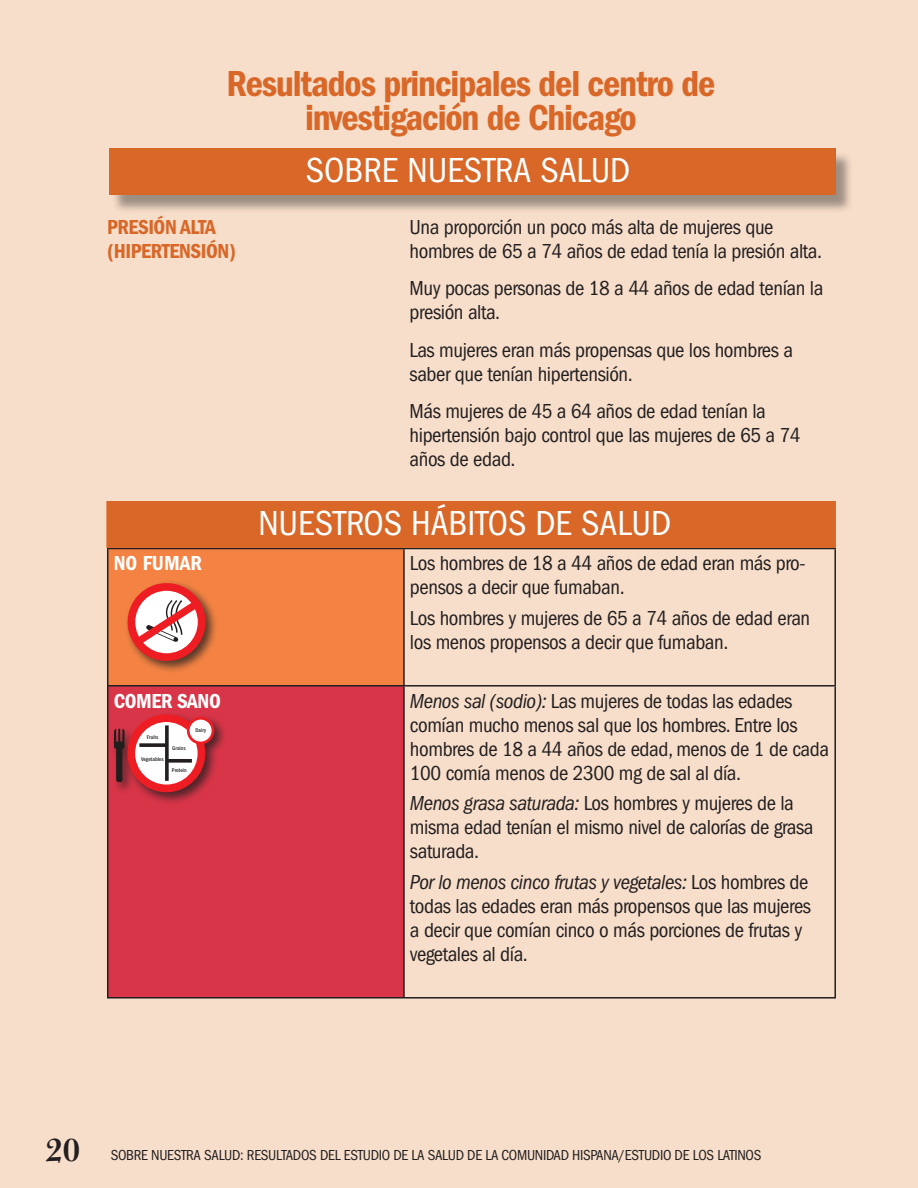
<style>
.page{position:relative;width:918px;height:1188px;background:#f7deca}
.page>*{position:absolute;margin:0;border:0;box-sizing:border-box;transform-origin:0 0}
.t1{font:600 condensed 37.5px/34.5px "Franklin Gothic";letter-spacing:-.03em;color:#d86728;text-align:center}
.t2{font:condensed 36px "Franklin Gothic";color:#fff}
.t3{font:600 36px "Bulmer";color:#231f20}
.About_Text{font:condensed 21px/24px "Franklin Gothic";letter-spacing:-.02em;color:#231f20}
.t4{font:600 condensed 21px/24px "Franklin Gothic";letter-spacing:-.02em;color:#d86728}
.t5{font:600 condensed 21px "Franklin Gothic";letter-spacing:-.02em;color:#fff}
.t6{font:condensed 15px "Franklin Gothic";letter-spacing:-.02em;color:#231f20}
.t7{font:500 condensed 5.7px "Franklin Gothic";color:#231f20}
.s1{font-style:italic}
</style>
<div class="page">
<div style="left:108px;top:549px;width:296px;height:137px;background:#f48343"></div>
<div style="left:108px;top:686px;width:296px;height:312px;background:#d83548"></div>
<hr style="left:107px;top:548px;width:297px;height:1px;background:#231f20">
<hr style="left:107px;top:549px;width:1px;height:136px;background:#231f20">
<hr style="left:404px;top:548px;width:432px;height:1px;background:#231f20">
<hr style="left:403px;top:549px;width:2px;height:136px;background:#231f20">
<hr style="left:834px;top:549px;width:2px;height:136px;background:#231f20">
<hr style="left:107px;top:685px;width:297px;height:2px;background:#231f20">
<hr style="left:107px;top:687px;width:1px;height:310px;background:#231f20">
<hr style="left:404px;top:685px;width:432px;height:2px;background:#231f20">
<hr style="left:403px;top:687px;width:2px;height:310px;background:#231f20">
<hr style="left:834px;top:687px;width:2px;height:310px;background:#231f20">
<hr style="left:107px;top:997px;width:297px;height:2px;background:#231f20">
<hr style="left:404px;top:997px;width:432px;height:2px;background:#231f20">
<div style="left:106px;top:501px;width:730px;height:47px;background:#d86728"></div>
<div style="left:111px;top:151px;width:743px;height:63px;background:#231f20;opacity:.42"></div>
<div style="left:109px;top:148px;width:726px;height:47px;background:#d86728"></div>
<div style="left:111px;top:711px;width:116px;height:94px;background:#231f20;opacity:.75"></div>
<div style="left:127px;top:714px;width:78px;height:78px;background:#ee1d23;border-radius:50%"></div>
<div style="left:135px;top:722px;width:63px;height:63px;background:#fff;border-radius:50%"></div>
<svg style="left:187px;top:717px;width:27px;height:27px"></svg>
<div style="left:190px;top:720px;width:22px;height:22px;background:#fff;border-radius:50%"></div>
<svg style="left:165px;top:725px;width:4px;height:56px"></svg>
<svg style="left:139px;top:743px;width:28px;height:4px"></svg>
<svg style="left:168px;top:759px;width:24px;height:4px"></svg>
<svg style="left:114px;top:729px;width:11px;height:53px"></svg>
<div style="left:125px;top:580px;width:93px;height:94px;background:#231f20;opacity:.75"></div>
<div style="left:128px;top:583px;width:77px;height:78px;background:#ee1d23;border-radius:50%"></div>
<div style="left:135px;top:591px;width:63px;height:62px;background:#fff;border-radius:50%"></div>
<svg style="left:128px;top:595px;width:77px;height:57px"></svg>
<p class="t1" style="left:226px;top:66px;width:490px">Resultados principales del centro de investigación de Chicago</p>
<p class="t2" style="left:306px;top:150px;width:326px">SOBRE NUESTRA SALUD</p>
<p class="t4" style="left:107px;top:215px;width:131px">PRESIÓN ALTA (HIPERTENSIÓN)</p>
<p class="About_Text" style="left:410px;top:215px;width:414px">Una proporción un poco más alta de mujeres que hombres de 65 a 74 años de edad tenía la presión alta.</p>
<p class="About_Text" style="left:410px;top:277px;width:415px">Muy pocas personas de 18 a 44 años de edad tenían la presión alta.</p>
<p class="About_Text" style="left:410px;top:338px;width:385px">Las mujeres eran más propensas que los hombres a saber que tenían hipertensión.</p>
<p class="About_Text" style="left:410px;top:400px;width:393px">Más mujeres de 45 a 64 años de edad tenían la hipertensión bajo control que las mujeres de 65 a 74 años de edad.</p>
<p class="t2" style="left:258px;top:503px;width:414px">NUESTROS HÁBITOS DE SALUD</p>
<p class="t5" style="left:114px;top:551px;width:90px">NO FUMAR</p>
<p class="About_Text" style="left:410px;top:552px;width:397px">Los hombres de 18 a 44 años de edad eran más pro&shy;pensos a decir que fumaban.</p>
<p class="About_Text" style="left:410px;top:606px;width:402px">Los hombres y mujeres de 65 a 74 años de edad eran los menos propensos a decir que fumaban.</p>
<p class="t5" style="left:114px;top:689px;width:109px">COMER SANO</p>
<p class="About_Text" style="left:410px;top:689px;width:421px"><span class="s1">Menos sal (sodio):</span> Las mujeres de todas las edades comían mucho menos sal que los hombres. Entre los hombres de 18 a 44 años de edad, menos de 1 de cada 100 comía menos de 2300 mg de sal al día.</p>
<p class="About_Text" style="left:410px;top:792px;width:405px"><span class="s1">Menos grasa saturada:</span> Los hombres y mujeres de la misma edad tenían el mismo nivel de calorías de grasa saturada.</p>
<p class="About_Text" style="left:410px;top:870px;width:403px"><span class="s1">Por lo menos cinco frutas y vegetales:</span> Los hombres de todas las edades eran más propensos que las mujeres a decir que comían cinco o más porciones de frutas y vegetales al día.</p>
<p class="t7" style="left:195px;top:727px;width:12px">Dairy</p>
<p class="t7" style="left:147px;top:734px;width:13px">Fruits</p>
<p class="t7" style="left:141px;top:756px;width:24px">Vegetables</p>
<p class="t7" style="left:172px;top:745px;width:15px">Grains</p>
<p class="t7" style="left:172px;top:767px;width:16px">Protein</p>
<h2 class="t3" style="left:45px;top:1130px;width:37px">20</h2>
<p class="t6" style="left:111px;top:1147px;width:652px">SOBRE NUESTRA SALUD: RESULTADOS DEL ESTUDIO DE LA SALUD DE LA COMUNIDAD HISPANA/ESTUDIO DE LOS LATINOS</p>
</div>
